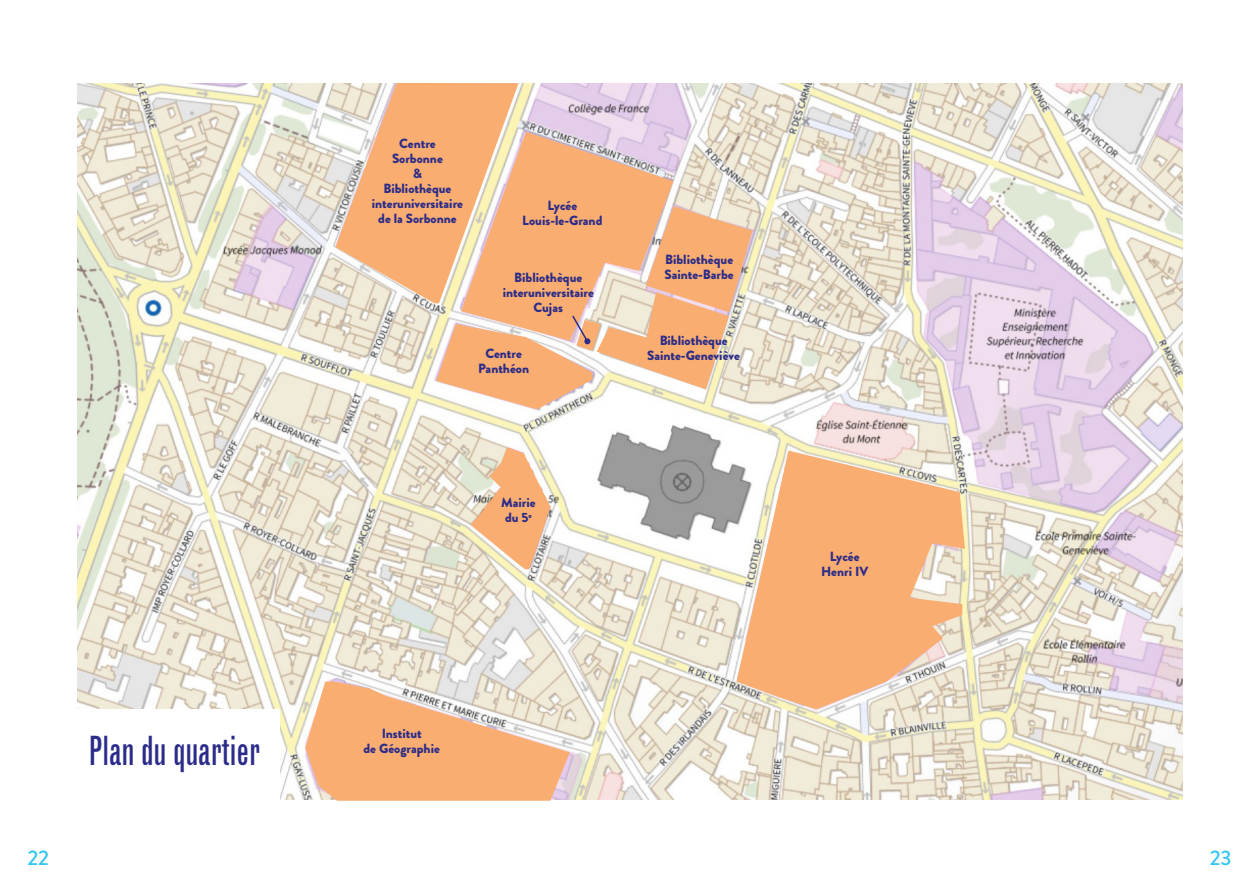
<style>
.page{position:relative;width:1259px;height:893px;background:#fff}
.page>*{position:absolute;margin:0;border:0;box-sizing:border-box;transform-origin:0 0}
.t1{font:39.9px "Grotesque MT Std Extra Cond";color:#2b2c89}
.t2{font:500 21px "Brandon Grotesque";color:#30c5f3}
.t3{font:900 13.35px "Brandon Grotesque";color:#2b2c89}
</style>
<div class="page">
<img style="left:77px;top:83px;width:1105px;height:716px">
<svg style="left:471px;top:448px;width:79px;height:123px;background:#f0c59c"></svg>
<svg style="left:736px;top:451px;width:229px;height:258px;background:#f4be91"></svg>
<svg style="left:305px;top:682px;width:265px;height:119px;background:#f3bc91"></svg>
<div style="left:71px;top:709px;width:209px;height:92px;background:#fff"></div>
<svg style="left:335px;top:83px;width:417px;height:326px;background:#f1c5a2"></svg>
<p class="t1" style="left:89px;top:727px;width:173px">Plan du quartier</p>
<p class="t3" style="left:399px;top:134px;width:38px">Centre</p>
<p class="t3" style="left:392px;top:149px;width:52px">Sorbonne</p>
<p class="t3" style="left:413px;top:164px;width:11px">&amp;</p>
<p class="t3" style="left:383px;top:178px;width:69px">Bibliothèque</p>
<p class="t3" style="left:372px;top:193px;width:93px">interuniversitaire</p>
<p class="t3" style="left:378px;top:208px;width:80px">de la Sorbonne</p>
<p class="t3" style="left:547px;top:196px;width:31px">Lycée</p>
<p class="t3" style="left:522px;top:211px;width:82px">Louis-le-Grand</p>
<p class="t3" style="left:514px;top:268px;width:69px">Bibliothèque</p>
<p class="t3" style="left:503px;top:283px;width:93px">interuniversitaire</p>
<p class="t3" style="left:533px;top:298px;width:31px">Cujas</p>
<p class="t3" style="left:485px;top:344px;width:38px">Centre</p>
<p class="t3" style="left:478px;top:359px;width:52px">Panthéon</p>
<p class="t3" style="left:665px;top:250px;width:69px">Bibliothèque</p>
<p class="t3" style="left:664px;top:265px;width:71px">Sainte-Barbe</p>
<p class="t3" style="left:659px;top:331px;width:69px">Bibliothèque</p>
<p class="t3" style="left:647px;top:346px;width:94px">Sainte-Geneviève</p>
<p class="t3" style="left:501px;top:493px;width:36px">Mairie</p>
<p class="t3" style="left:505px;top:508px;width:28px">du 5<sup>e</sup></p>
<p class="t3" style="left:382px;top:724px;width:42px">Institut</p>
<p class="t3" style="left:363px;top:739px;width:78px">de Géographie</p>
<p class="t3" style="left:829px;top:547px;width:31px">Lycée</p>
<p class="t3" style="left:821px;top:562px;width:49px">Henri IV</p>
<h2 class="t2" style="left:27px;top:843px;width:23px">22</h2>
<h2 class="t2" style="left:1209px;top:843px;width:23px">23</h2>
</div>
